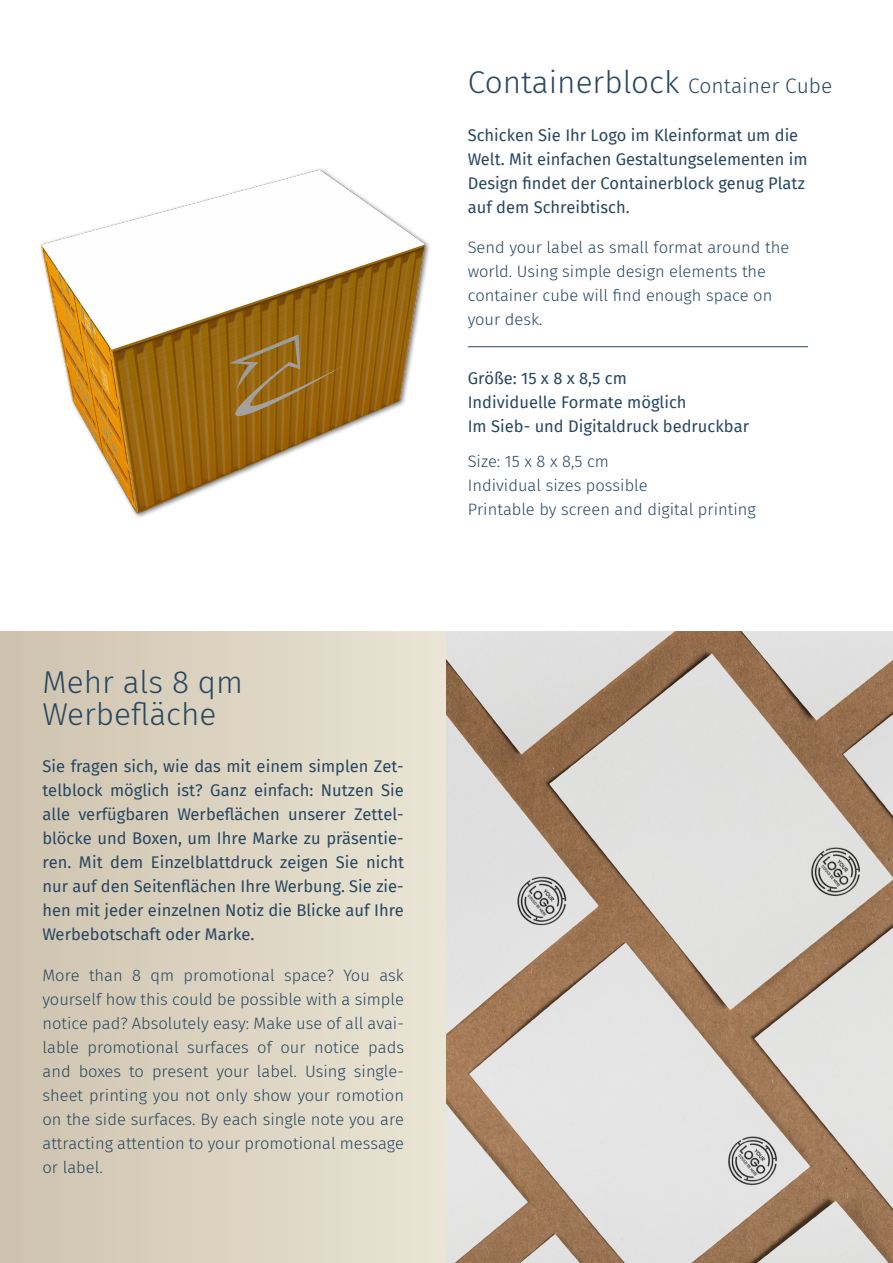
<style>
.page{position:relative;width:893px;height:1263px;background:#fff}
.page>*{position:absolute;margin:0;border:0;box-sizing:border-box;transform-origin:0 0}
.t1{font:300 31.5px/31.5px "Fira Sans";color:#284761}
.t2{font:16.5px/24px "Fira Sans";color:#284761}
.t3{font:300 16.5px/24px "Fira Sans";color:#284761}
.s1{font-size:21px}
</style>
<div class="page">
<div style="left:0;top:631px;width:446px;height:632px;background:linear-gradient(to right,#cec2ae,#eae5d4)"></div>
<hr style="left:468px;top:346px;width:340px;height:1px;background:#284761">
<img style="left:446px;top:631px;width:447px;height:632px">
<img style="left:0;top:168px;width:638px;height:557px">
<h1 class="t1" style="left:43px;top:666px;width:202px">Mehr als 8 qm<br>Werbefläche</h1>
<p class="t2" style="left:43px;top:754px;width:363px;text-align:justify">Sie fragen sich, wie das mit einem simplen Zet&shy;telblock möglich ist? Ganz einfach: Nutzen Sie alle verfügbaren Werbeflächen unserer Zettel&shy;blöcke und Boxen, um Ihre Marke zu präsentie&shy;ren. Mit dem Einzelblattdruck zeigen Sie nicht nur auf den Seitenflächen Ihre Werbung. Sie zie&shy;hen mit jeder einzelnen Notiz die Blicke auf Ihre Werbebotschaft oder Marke.</p>
<p class="t3" style="left:43px;top:963px;width:363px;text-align:justify">More than 8 qm promotional space? You ask yourself how this could be possible with a simple notice pad? Absolutely easy: Make use of all avai&shy;lable promotional surfaces of our notice pads and boxes to present your label. Using single&shy;sheet printing you not only show your romotion on the side surfaces. By each single note you are attracting attention to your promotional message or label.</p>
<h1 class="t1" style="left:468px;top:66px;width:366px">Containerblock <span class="s1">Container Cube</span></h1>
<p class="t2" style="left:468px;top:122px;width:341px">Schicken Sie Ihr Logo im Kleinformat um die Welt. Mit einfachen Gestaltungselementen im Design findet der Containerblock genug Platz auf dem Schreibtisch.</p>
<p class="t3" style="left:468px;top:235px;width:323px">Send your label as small format around the world. Using simple design elements the container cube will find enough space on your desk.</p>
<p class="t2" style="left:468px;top:366px;width:283px">Größe: 15 x 8 x 8,5 cm<br>Individuelle Formate möglich<br>Im Sieb- und Digitaldruck bedruckbar</p>
<p class="t3" style="left:468px;top:450px;width:290px">Size: 15 x 8 x 8,5 cm<br>Individual sizes possible<br>Printable by screen and digital printing</p>
</div>
